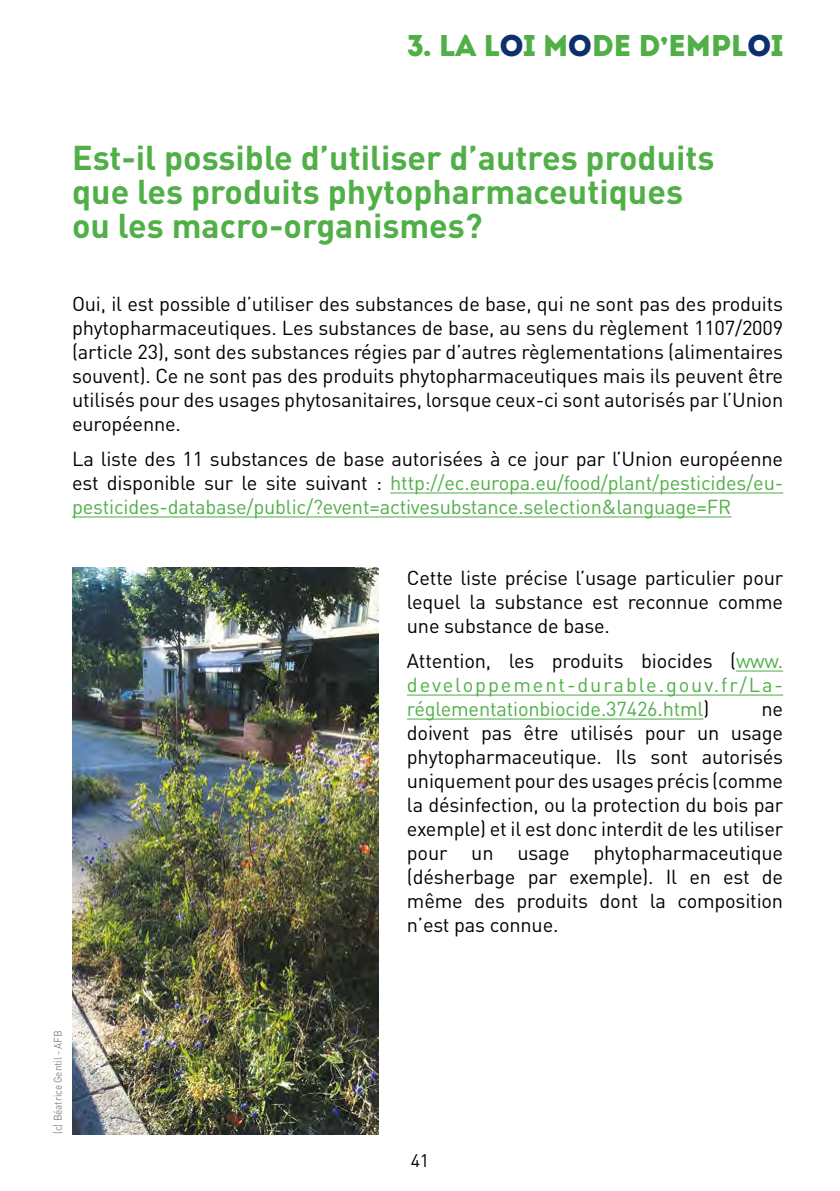
<style>
.page{position:relative;width:840px;height:1191px;background:#fff}
.page>*{position:absolute;margin:0;border:0;box-sizing:border-box;transform-origin:0 0}
.t1{font:700 34px/34px "DIN";color:#50af47}
.t2{font:30px "Intro";letter-spacing:-.02em;color:#50af47}
.t3{font:20px/24px "DIN";letter-spacing:-.01em;color:#000;text-align:justify}
.t4{font:20px/24px "DIN";letter-spacing:-.01em;color:#50af47;text-align:justify}
.t5{font:18px "DIN";color:#000}
.t6{font:11px "DIN";letter-spacing:-.01em;color:#878787;scale:.9 1}
.s1{color:#0c306c}
.s2{color:#000}
</style>
<div class="page">
<hr style="left:390px;top:492px;width:392px;height:1px;background:#50af47">
<hr style="left:72px;top:516px;width:659px;height:1px;background:#50af47">
<hr style="left:735px;top:670px;width:47px;height:1px;background:#50af47">
<hr style="left:406px;top:694px;width:376px;height:1px;background:#50af47">
<hr style="left:406px;top:718px;width:297px;height:1px;background:#50af47">
<img style="left:72px;top:567px;width:306px;height:567px">
<h2 class="t2" style="left:406px;top:28px;width:378px">3. LA L<span class="s1">O</span>I M<span class="s1">O</span>DE D EMPL<span class="s1">O</span>I</h2>
<h2 class="t2" style="left:659px;top:14px;width:10px">,</h2>
<h1 class="t1" style="left:72px;top:139px;width:643px">Est-il possible d’utiliser d’autres produits que les produits phytopharmaceutiques ou les macro-organismes?</h1>
<p class="t3" style="left:72px;top:291px;width:712px">Oui, il est possible d’utiliser des substances de base, qui ne sont pas des produits phytopharmaceutiques. Les substances de base, au sens du règlement 1107/2009 (article 23), sont des substances régies par d’autres règlementations (alimentaires souvent). Ce ne sont pas des produits phytopharmaceutiques mais ils peuvent être utilisés pour des usages phytosanitaires, lorsque ceux-ci sont autorisés par l’Union européenne.</p>
<p class="t4" style="left:72px;top:446px;width:712px"><span class="s2">La liste des 11 substances de base autorisées à ce jour par l’Union européenne est disponible sur le site suivant :</span> http://ec.europa.eu/food/plant/pesticides/eu&shy;pesticides-database/public/?event=activesubstance.selection&amp;language=FR</p>
<p class="t3" style="left:406px;top:565px;width:377px">Cette liste précise l’usage particulier pour lequel la substance est reconnue comme une substance de base.</p>
<p class="t4" style="left:406px;top:648px;width:377px"><span class="s2">Attention, les produits biocides (</span>www. developpement-durable.gouv.fr/La&shy;réglementationbiocide.37426.html<span class="s2">)</span></p>
<p class="t3" style="left:406px;top:696px;width:377px;text-indent:354px">ne doivent pas être utilisés pour un usage phytopharmaceutique. Ils sont autorisés uniquement pour des usages précis (comme la désinfection, ou la protection du bois par exemple) et il est donc interdit de les utiliser pour un usage phytopharmaceutique (désherbage par exemple). Il en est de même des produits dont la composition n’est pas connue.</p>
<p class="t6" style="left:51px;top:1134px;width:117px;rotate:-90deg">(c) Béatrice Gentil - AFB</p>
<p class="t5" style="left:410px;top:1149px;width:20px">41</p>
</div>
